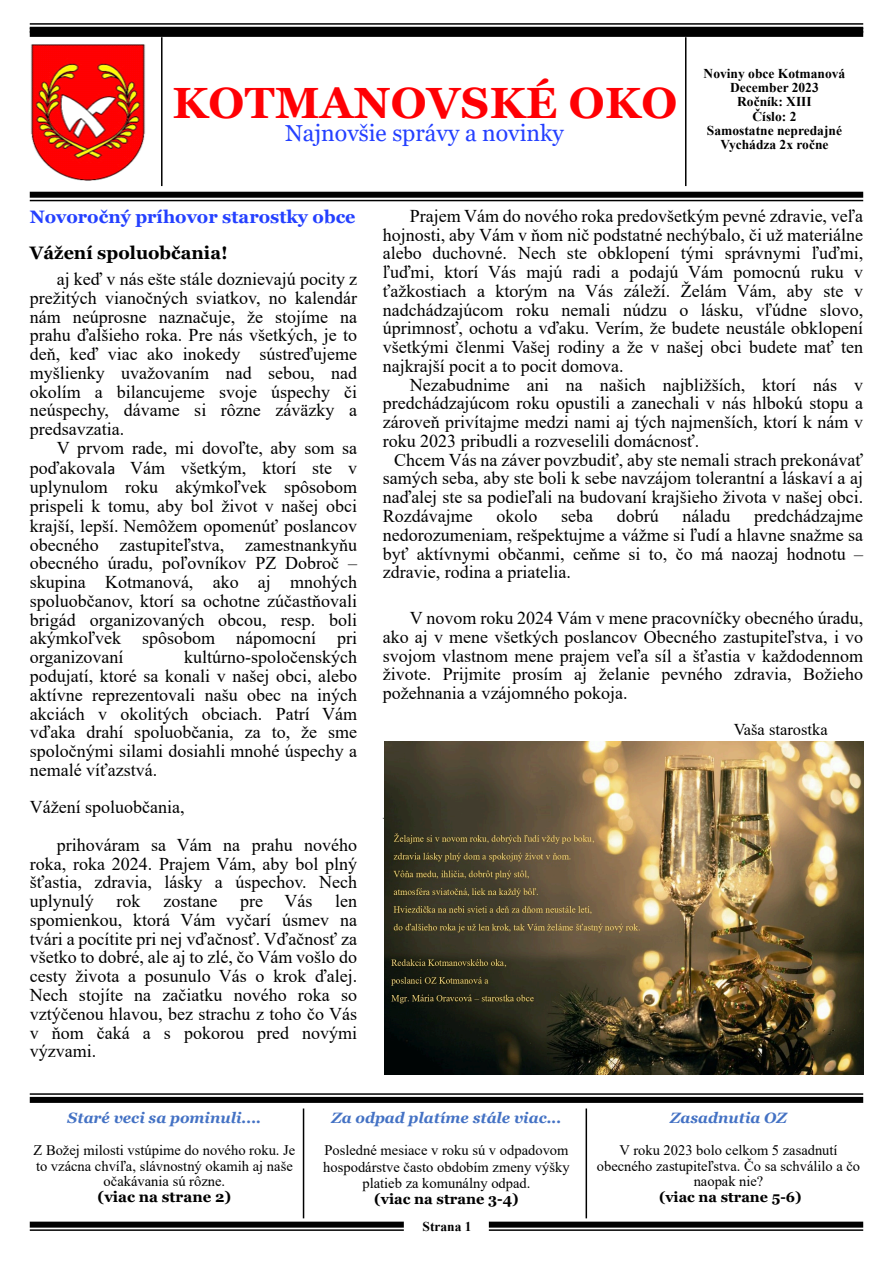
<style>
.page{position:relative;width:893px;height:1263px;background:#fff}
.page>*{position:absolute;margin:0;border:0;box-sizing:border-box;transform-origin:0 0}
.t1{font:700 43.65px "Georgia";letter-spacing:.01em;color:#ff0004}
.t2{font:23.1px "Georgia";color:#2440ff}
.t3{font:18px/18.8px "Times New Roman";color:#000;text-align:justify}
.t4{font:700 18px "Georgia";color:#2440ff}
.t5{font:700 18px "Georgia";color:#000}
.t6{font:16.5px "Times New Roman";color:#000}
.t7{font:italic 700 15px "Georgia";color:#4472c4}
.t8{font:700 15px "Georgia";color:#000}
.t9{font:14.55px/15.8px "Times New Roman";color:#000;text-align:center}
.t10{font:700 14.55px "Georgia";color:#000}
.t11{font:700 14.4px "Georgia";color:#000}
.t12{font:700 13.5px/14.1px "Times New Roman";color:#000;text-align:center}
.s1{font-family:"Calibri";font-size:16.5px}
</style>
<div class="page">
<div style="left:30px;top:1221px;width:374px;height:6px;background:#000"></div>
<hr style="left:30px;top:1229px;width:374px;height:2px;background:#000">
<div style="left:489px;top:1221px;width:374px;height:6px;background:#000"></div>
<hr style="left:489px;top:1229px;width:374px;height:2px;background:#000">
<div style="left:30px;top:31px;width:833px;height:6px;background:#000"></div>
<img style="left:31px;top:44px;width:114px;height:137px">
<div style="left:30px;top:27px;width:833px;height:6px;background:#000"></div>
<hr style="left:30px;top:23px;width:833px;height:2px;background:#000">
<div style="left:30px;top:1097px;width:833px;height:6px;background:#000"></div>
<hr style="left:30px;top:1093px;width:833px;height:2px;background:#000">
<div style="left:30px;top:192px;width:833px;height:6px;background:#000"></div>
<hr style="left:30px;top:200px;width:833px;height:1px;background:#000">
<img style="left:384px;top:741px;width:479px;height:334px">
<hr style="left:161px;top:37px;width:2px;height:149px;background:#000">
<hr style="left:303px;top:1108px;width:1px;height:110px;background:#000">
<hr style="left:586px;top:1108px;width:1px;height:110px;background:#000">
<hr style="left:685px;top:37px;width:1px;height:149px;background:#000">
<h1 class="t1" style="left:172px;top:85px;width:506px">KOTMANOVSKÉ OKO</h1>
<p class="t2" style="left:285px;top:123px;width:280px">Najnovšie správy a novinky</p>
<p class="t12" style="left:704px;top:68px;width:143px">Noviny obce Kotmanová<br>December 2023<br>Ročník: XIII<br>Číslo: 2<br>Samostatne nepredajné<br>Vychádza 2x ročne</p>
<p class="t4" style="left:30px;top:209px;width:327px">Novoročný príhovor starostky obce</p>
<p class="t5" style="left:30px;top:245px;width:200px">Vážení spoluobčania!</p>
<p class="t3" style="left:30px;top:271px;width:329px;text-indent:27px">aj keď v nás ešte stále doznievajú pocity z prežitých vianočných sviatkov, no kalendár nám neúprosne naznačuje, že stojíme na prahu ďalšieho roka. Pre nás všetkých, je to deň, keď viac ako inokedy sústreďujeme myšlienky uvažovaním nad sebou, nad okolím a bilancujeme svoje úspechy či neúspechy, dávame si rôzne záväzky a predsavzatia.</p>
<p class="t3" style="left:30px;top:440px;width:329px;text-indent:27px">V prvom rade, mi dovoľte, aby som sa poďakoval<span class="s1">a</span> Vám všetkým, ktorí ste v uplynulom roku akýmkoľvek spôsobom prispeli k tomu, aby bol život v našej obci krajší, lepší. Nemôžem opomenúť poslancov obecného zastupiteľstva, zamestnankyňu obecného úradu, poľovníkov PZ Dobroč – skupina Kotmanová, ako aj mnohých spoluobčanov, ktorí sa ochotne zúčastňovali brigád organizovaných obcou, resp. boli akýmkoľvek spôsobom nápomocní pri organizovaní</p>
<p class="t3" style="left:30px;top:649px;width:329px;text-indent:154px">kultúrno-spoločenských podujatí, ktoré sa konali v našej obci, alebo aktívne reprezentovali našu obec na iných akciách v okolitých obciach. Patrí Vám vďaka drahí spoluobčania, za to, že sme spoločnými silami dosiahli mnohé úspechy a nemalé víťazstvá.</p>
<p class="t3" style="left:57px;top:790px;width:302px;line-height:37.5px;text-indent:-27px">Vážení spoluobčania,<br>prihováram sa Vám na prahu nového</p>
<p class="t3" style="left:30px;top:856px;width:329px">roka, roka 2024. Prajem Vám, aby bol plný šťastia, zdravia, lásky a úspechov. Nech uplynulý</p>
<p class="t3" style="left:30px;top:893px;width:329px;text-indent:305px">len spomienkou, ktorá Vám vyčarí úsmev na tvári a pocítite pri nej vďačnosť. Vďačnosť za všetko to dobré, ale aj to zlé, čo Vám vošlo do cesty života a posunulo Vás o krok ďalej.<br>Nech stojíte na začiatku nového roka so vztýčenou hlavou, bez strachu z toho čo Vás v ňom čaká a s pokorou pred novými výzvami.</p>
<p class="t3" style="left:117px;top:893px;width:25px">rok</p>
<p class="t3" style="left:163px;top:893px;width:55px">zostane</p>
<p class="t3" style="left:240px;top:893px;width:74px">pre Vás</p>
<p class="t3" style="left:383px;top:208px;width:482px;text-indent:27px">Prajem Vám do nového roka predovšetkým pevné zdravie, veľa hojnosti, aby Vám v ňom nič podstatné nechýbalo, či už materiálne alebo duchovné. Nech ste obklopení tými správnymi ľuďmi, ľuďmi, ktorí Vás majú radi a podajú Vám pomocnú ruku v ťažkostiach a ktorým na Vás záleží. Želám Vám, aby ste v nadchádzajúcom roku nemali núdzu o lásku, vľúdne slovo, úprimnosť, ochotu a vďaku. Verím, že budete neustále obklopení všetkými členmi Vašej rodiny a že v našej obci budete mať ten najkrajší pocit a to pocit domova.</p>
<p class="t3" style="left:383px;top:377px;width:482px;text-indent:27px">Nezabudnime ani na našich najbližších, ktorí nás v predchádzajúcom roku opustili a zanechali v nás hlbokú stopu a zároveň privítajme medzi nami aj tých najmenších, ktorí k nám v roku 2023 pribudli a rozveselili domácnosť.</p>
<p class="t3" style="left:383px;top:452px;width:482px;text-indent:12px">Chcem Vás na záver povzbudiť, aby ste nemali strach prekonávať samých seba, aby ste boli k sebe navzájom tolerantní a láskaví a aj naďalej ste sa podieľali na budovaní krajšieho života v našej obci.<br>Rozdávajme</p>
<p class="t3" style="left:383px;top:508px;width:482px;text-indent:372px">predchádzajme nedorozumeniam, rešpektujme a vážme si ľudí a hlavne snažme sa byť aktívnymi občanmi, ceňme si to, čo má naozaj hodnotu – zdravie, rodina a priatelia.</p>
<p class="t3" style="left:383px;top:610px;width:482px;text-indent:27px">V novom roku 2024 Vám v mene pracovníčky obecného úradu, ako aj v mene všetkých poslancov Obecného zastupiteľstva, i vo svojom vlastnom mene prajem veľa síl a šťastia v každodennom živote. Prĳmite prosím aj želanie pevného zdravia, Božieho požehnania a vzájomného pokoja.</p>
<p class="t6" style="left:734px;top:723px;width:95px">Vaša starostka</p>
<p class="t3" style="left:496px;top:508px;width:43px">okolo</p>
<p class="t3" style="left:561px;top:508px;width:33px">seba</p>
<p class="t3" style="left:617px;top:508px;width:43px">dobrú</p>
<p class="t3" style="left:683px;top:508px;width:49px">náladu</p>
<p class="t7" style="left:68px;top:1112px;width:195px">Staré veci sa pominuli....</p>
<p class="t9" style="left:33px;top:1143px;width:263px">Z Božej milosti vstúpime do nového roku. Je to vzácna chvíľa, slávnostný okamih aj naše očakávania sú rôzne.</p>
<p class="t8" style="left:98px;top:1191px;width:135px">(viac na strane 2)</p>
<p class="t7" style="left:331px;top:1112px;width:231px">Za odpad platíme stále viac...</p>
<p class="t9" style="left:323px;top:1144px;width:248px;line-height:16.4px">Posledné mesiace v roku sú v odpadovom hospodárstve často obdobím zmeny výšky platieb za komunálny odpad.</p>
<p class="t10" style="left:374px;top:1193px;width:146px">(viac na strane 3-4)</p>
<p class="t12" style="left:422px;top:1220px;width:51px">Strana 1</p>
<p class="t7" style="left:670px;top:1112px;width:118px">Zasadnutia OZ</p>
<p class="t9" style="left:597px;top:1143px;width:265px">V roku 2023 bolo celkom 5 zasadnutí obecného zastupiteľstva. Čo sa schválilo a čo naopak nie?</p>
<p class="t11" style="left:659px;top:1191px;width:144px">(viac na strane 5-6)</p>
</div>
